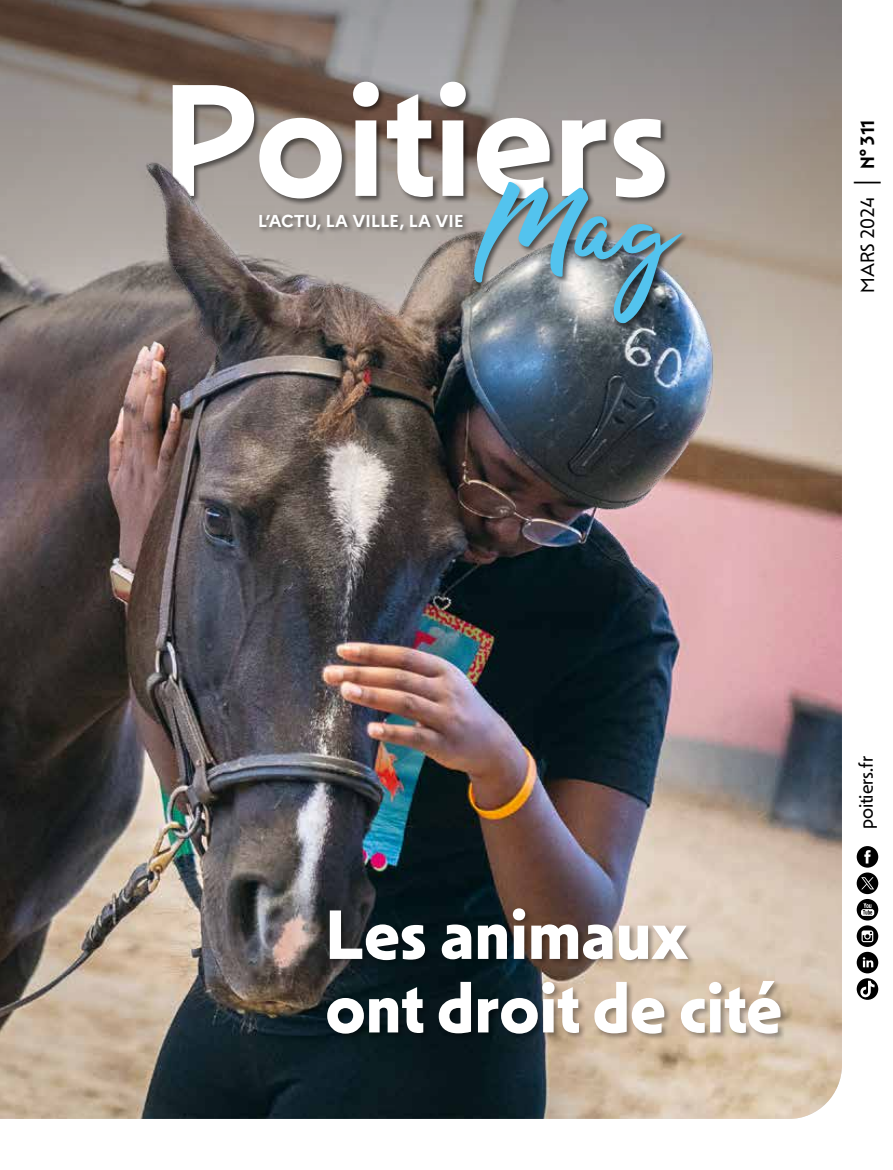
<style>
.page{position:relative;width:893px;height:1170px;background:#fff}
.page>*{position:absolute;margin:0;border:0;box-sizing:border-box;transform-origin:0 0}
.t1{font:600 160.5px "Mendl Sans Dusk";color:#fff}
.t2{font:700 70.2px/73.5px "Mendl Sans Dusk";color:#fff}
.t3{font:19.5px "Mendl Sans Dusk";color:#000}
.t4{font:700 17.25px "Marianne";letter-spacing:-.01em;color:#fff}
.s1{font-size:39px}
.s2{font-weight:600}
</style>
<div class="page">
<svg style="left:857px;top:846px;width:21px;height:21px"></svg>
<svg style="left:857px;top:899px;width:21px;height:100px"></svg>
<div style="left:857px;top:872px;width:21px;height:22px;background:#000;border-radius:50%"></div>
<svg style="left:861px;top:877px;width:13px;height:12px"></svg>
<img style="left:0;top:585px;width:842px;height:533px">
<div style="left:326px;top:906px;width:462px;height:135px;background:#000;opacity:.33"></div>
<img style="left:0;top:0;width:842px;height:585px">
<div style="left:473px;top:180px;width:216px;height:150px;background:#000;opacity:.56"></div>
<svg style="left:474px;top:182px;width:208px;height:141px;background:#7f99a3"></svg>
<h1 class="t1" style="left:161px;top:40px;width:510px">Poitiers</h1>
<p class="t4" style="left:258px;top:207px;width:208px">L’ACTU, LA VILLE, LA VIE</p>
<p class="t3" style="left:856px;top:293px;width:175px;rotate:-90deg">MARS 2024 <span class="s1">I</span> <span class="s2">N° 311</span></p>
<h2 class="t2" style="left:325px;top:896px;width:458px">Les animaux ont droit de cité</h2>
<p class="t3" style="left:854px;top:829px;width:75px;rotate:-90deg">poitiers.fr</p>
</div>
